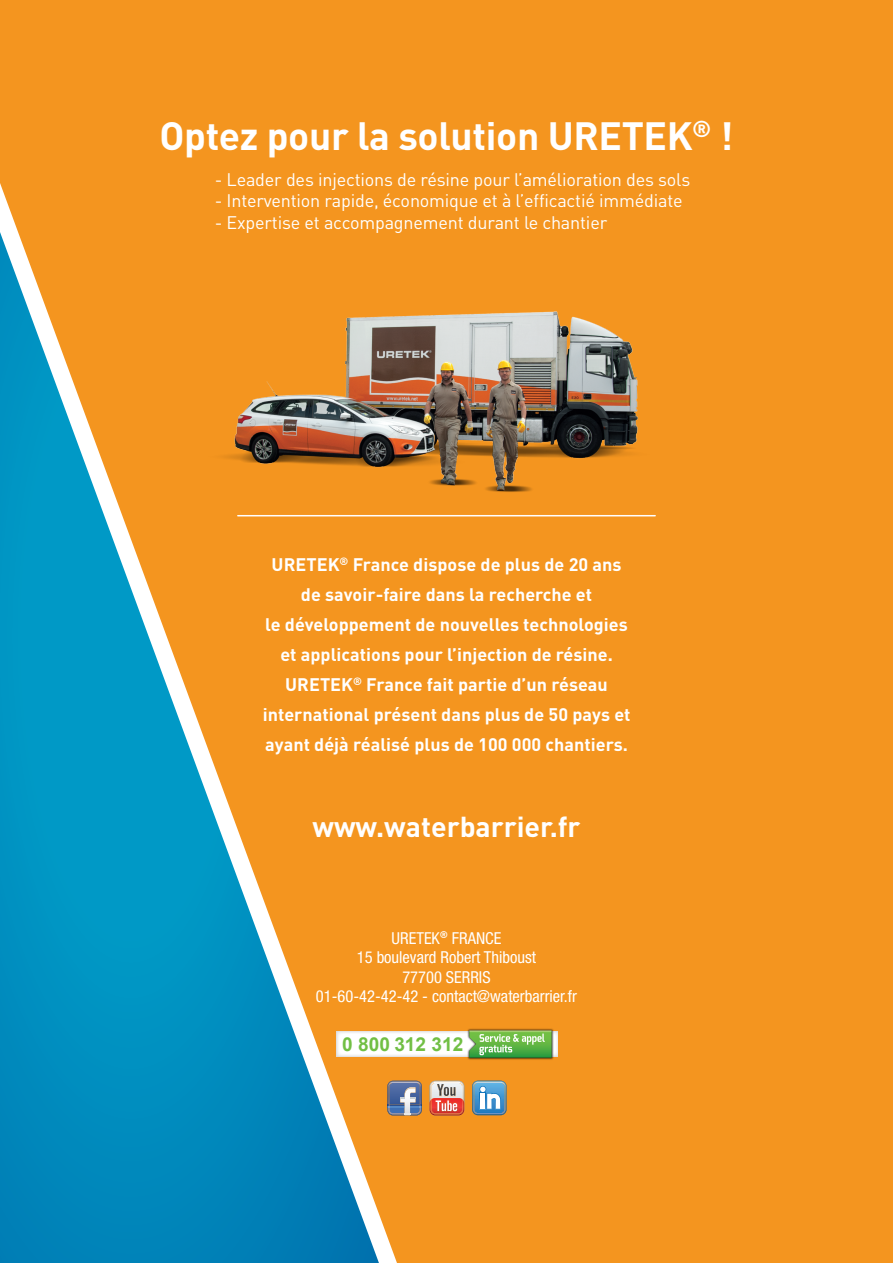
<style>
.page{position:relative;width:893px;height:1263px;background:#f4951f}
.page>*{position:absolute;margin:0;border:0;box-sizing:border-box;transform-origin:0 0}
.t1{font:700 39px "DIN";letter-spacing:-.01em;color:#fff}
.t2{font:700 28.5px "DIN";color:#fff}
.t3{font:700 19.2px "Arial";color:#71bf44}
.t4{font:700 18px/30px "DIN";color:#fff;text-align:center}
.t5{font:18px "DIN";letter-spacing:-.01em;color:#fff}
.t6{font:condensed 16.5px/19.5px "Helvetica Neue LT Std";color:#fff;text-align:center}
</style>
<div class="page">
<svg style="left:0;top:183px;width:424px;height:1080px"></svg>
<svg style="left:430px;top:1081px;width:34px;height:34px"></svg>
<svg style="left:472px;top:1081px;width:35px;height:34px"></svg>
<svg style="left:387px;top:1081px;width:35px;height:34px"></svg>
<img style="left:388px;top:1082px;width:33px;height:5px">
<img style="left:204px;top:244px;width:434px;height:253px">
<hr style="left:238px;top:515px;width:417px;height:1px;background:#fff">
<div style="left:336px;top:1031px;width:222px;height:26px;background:linear-gradient(to bottom,#fff,#fbfbfb)"></div>
<img style="left:467px;top:1028px;width:87px;height:32px">
<svg style="left:469px;top:1030px;width:83px;height:27px"></svg>
<h1 class="t1" style="left:160px;top:110px;width:575px">Optez pour la solution URETEK<sup>®</sup> !</h1>
<p class="t5" style="left:215px;top:168px;width:477px">- Leader des injections de résine pour l’amélioration des sols</p>
<p class="t5" style="left:215px;top:190px;width:469px">- Intervention rapide, économique et à l’efficactié immédiate</p>
<p class="t5" style="left:215px;top:211px;width:394px">- Expertise et accompagnement durant le chantier</p>
<p class="t4" style="left:263px;top:549px;width:369px">URETEK<sup>®</sup> France dispose de plus de 20 ans de savoir-faire dans la recherche et<br>le développement de nouvelles technologies et applications pour l’injection de résine.<br>URETEK<sup>®</sup> France fait partie d’un réseau international présent dans plus de 50 pays et ayant déjà réalisé plus de 100 000 chantiers.</p>
<h2 class="t2" style="left:312px;top:808px;width:270px">www.waterbarrier.fr</h2>
<p class="t6" style="left:316px;top:928px;width:263px">URETEK<sup>®</sup> FRANCE<br>15 boulevard Robert Thiboust<br>77700 SERRIS<br>01-60-42-42-42 - contact@waterbarrier.fr</p>
<p class="t3" style="left:342px;top:1031px;width:123px">0 800 312 312</p>
</div>
